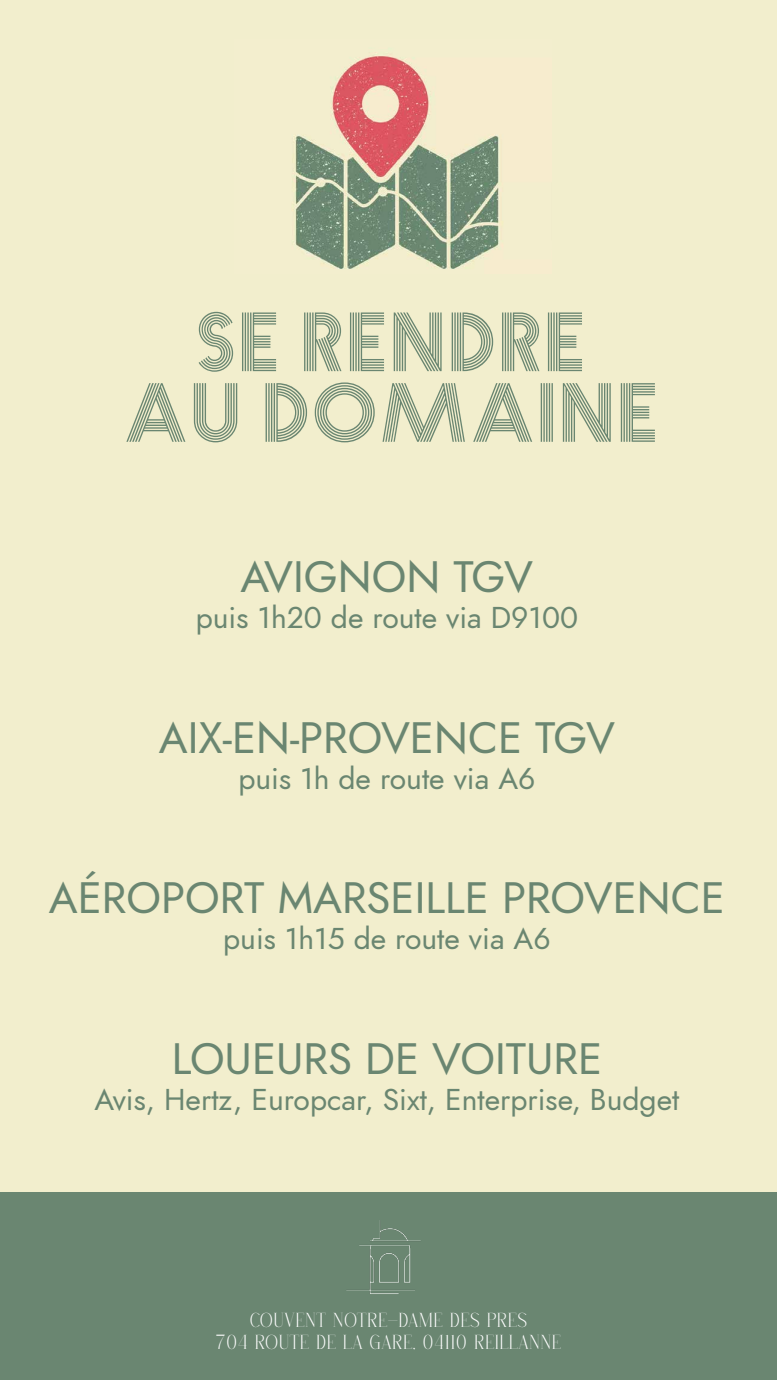
<style>
.page{position:relative;width:777px;height:1380px;background:#fff}
.page>*{position:absolute;margin:0;border:0;box-sizing:border-box;transform-origin:0 0}
.t1{font:75px/70.6px "Prisma";letter-spacing:.07em;color:#6a8671;text-align:center}
.t2{font:italic 43.75px "Renner";color:#6a8671}
.t3{font:italic 30px "Renner";color:#6a8671}
.t4{font:18.75px/22.5px "Qenliago";letter-spacing:.06em;color:#fff;text-align:center}
</style>
<div class="page">
<div style="left:0;top:0;width:776px;height:1380px;background:#f2eecd"></div>
<img style="left:293px;top:56px;width:210px;height:213px">
<div style="left:0;top:1193px;width:776px;height:187px;background:#6a8671"></div>
<img style="left:346px;top:1221px;width:75px;height:73px">
<h1 class="t1" style="left:122px;top:303px;width:533px">SE RENDRE<br>AU DOMAINE</h1>
<h2 class="t2" style="left:240px;top:547px;width:294px">AVIGNON TGV</h2>
<p class="t3" style="left:196px;top:597px;width:383px">puis 1h20 de route via D9100</p>
<h2 class="t2" style="left:159px;top:708px;width:457px">AIX-EN-PROVENCE TGV</h2>
<p class="t3" style="left:238px;top:758px;width:298px">puis 1h de route via A6</p>
<h2 class="t2" style="left:49px;top:868px;width:677px">AÉROPORT MARSEILLE PROVENCE</h2>
<p class="t3" style="left:223px;top:918px;width:329px">puis 1h15 de route via A6</p>
<h2 class="t2" style="left:172px;top:1029px;width:432px">LOUEURS DE VOITURE</h2>
<p class="t3" style="left:94px;top:1079px;width:586px">Avis, Hertz, Europcar, Sixt, Enterprise, Budget</p>
<p class="t4" style="left:216px;top:1309px;width:346px">COUVENT NOTRE-DAME DES PRES<br>704 ROUTE DE LA GARE, 04110 REILLANNE</p>
</div>
